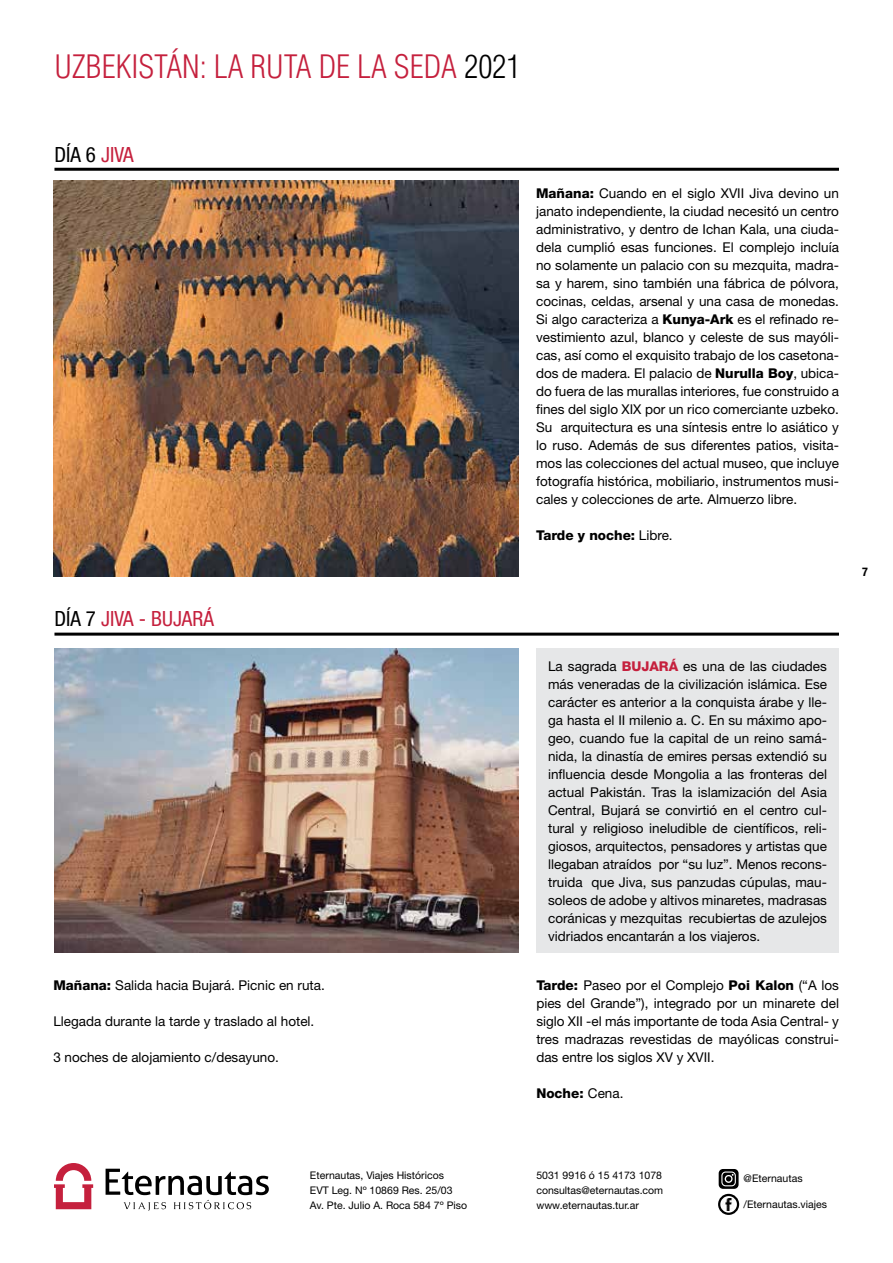
<style>
.page{position:relative;width:893px;height:1263px;background:#fff}
.page>*{position:absolute;margin:0;border:0;box-sizing:border-box;transform-origin:0 0}
.t1{font:300 condensed 31.5px "Helvetica LT Std";color:#c5203d}
.t2{font:condensed 21px "Helvetica Neue";color:#c5203d}
.t3{font:condensed 21px "Helvetica Neue";color:#000}
.t4{font:13.5px/18px "Helvetica Neue";color:#000;text-align:justify}
.t5{font:800 13.5px "Helvetica Neue";color:#000}
.t6{font:700 condensed 12px "Helvetica Neue";color:#000}
.t7{font:10.5px/15px "Helvetica Neue";color:#000}
.s1{color:#000}
.s2{color:#c5203d}
.s3{font-weight:800}
.s4{font-weight:400}
.s5{font-weight:800;color:#c5203d}
</style>
<div class="page">
<svg style="left:54px;top:1163px;width:39px;height:46px"></svg>
<svg style="left:106px;top:1169px;width:163px;height:42px"></svg>
<svg style="left:723px;top:1198px;width:12px;height:12px"></svg>
<div style="left:718px;top:1194px;width:21px;height:21px;border:2px solid #000;border-radius:50%"></div>
<svg style="left:719px;top:1169px;width:20px;height:20px"></svg>
<div style="left:536px;top:648px;width:303px;height:305px;background:#e6e7e8"></div>
<hr style="left:54px;top:168px;width:785px;height:3px;background:#000">
<hr style="left:54px;top:633px;width:785px;height:3px;background:#000">
<img style="left:54px;top:648px;width:464px;height:304px">
<img style="left:53px;top:180px;width:465px;height:397px">
<h1 class="t1" style="left:54px;top:47px;width:467px">UZBEKISTÁN: LA RUTA DE LA SEDA <span class="s1">2021</span></h1>
<h2 class="t3" style="left:54px;top:142px;width:81px">DÍA 6 <span class="s2">JIVA</span></h2>
<h2 class="t2" style="left:54px;top:607px;width:161px"><span class="s1">DÍA 7</span> JIVA - BUJARÁ</h2>
<p class="t4" style="left:53px;top:976px;width:273px"><span class="s3">Mañana:</span> Salida hacia Bujará. Picnic en ruta.</p>
<p class="t4" style="left:53px;top:1012px;width:263px">Llegada durante la tarde y traslado al hotel.</p>
<p class="t4" style="left:53px;top:1048px;width:227px">3 noches de alojamiento c/desayuno.</p>
<p class="t4" style="left:536px;top:184px;width:304px"><span class="s3">Mañana:</span> Cuando en el siglo XVII Jiva devino un janato independiente, la ciudad necesitó un centro administrativo, y dentro de Ichan Kala, una ciuda&shy;dela cumplió esas funciones. El complejo incluía no solamente un palacio con su mezquita, madra&shy;sa y harem, sino también una fábrica de pólvora, cocinas, celdas, arsenal y una casa de monedas.<br>Si algo caracteriza a <span class="s3">Kunya-Ark</span> es el refinado re&shy;vestimiento azul, blanco y celeste de sus mayóli&shy;cas, así como el exquisito trabajo de los casetona&shy;dos de madera. El palacio de <span class="s3">Nurulla Boy</span>, ubica&shy;do fuera de las murallas interiores, fue construido a fines del siglo XIX por un rico comerciante uzbeko.<br>Su arquitectura es una síntesis entre lo asiático y lo ruso. Además de sus diferentes patios, visita&shy;mos las colecciones del actual museo, que incluye fotografía histórica, mobiliario, instrumentos musi&shy;cales y colecciones de arte. Almuerzo libre.</p>
<p class="t5" style="left:536px;top:527px;width:138px">Tarde y noche: <span class="s4">Libre.</span></p>
<p class="t6" style="left:862px;top:564px;width:7px">7</p>
<p class="t4" style="left:548px;top:657px;width:280px">La sagrada <span class="s5">BUJARÁ</span> es una de las ciudades más veneradas de la civilización islámica. Ese carácter es anterior a la conquista árabe y lle&shy;ga hasta el II milenio a. C. En su máximo apo&shy;geo, cuando fue la capital de un reino samá&shy;nida, la dinastía de emires persas extendió su influencia desde Mongolia a las fronteras del actual Pakistán. Tras la islamización del Asia Central, Bujará se convirtió en el centro cul&shy;tural y religioso ineludible de científicos, reli&shy;giosos, arquitectos, pensadores y artistas que llegaban atraídos por “su luz”. Menos recons&shy;truida que Jiva, sus panzudas cúpulas, mau&shy;soleos de adobe y altivos minaretes, madrasas coránicas y mezquitas recubiertas de azulejos vidriados encantarán a los viajeros.</p>
<p class="t4" style="left:536px;top:976px;width:304px"><span class="s3">Tarde:</span> Paseo por el Complejo <span class="s3">Poi Kalon</span> (“A los pies del Grande”), integrado por un minarete del siglo XII -el más importante de toda Asia Central- y tres madrazas revestidas de mayólicas construi&shy;das entre los siglos XV y XVII.</p>
<p class="t5" style="left:536px;top:1085px;width:89px">Noche: <span class="s4">Cena.</span></p>
<p class="t7" style="left:310px;top:1168px;width:159px">Eternautas, Viajes Históricos<br>EVT Leg. Nº 10869 Res. 25/03<br>Av. Pte. Julio A. Roca 584 7º Piso</p>
<p class="t7" style="left:536px;top:1168px;width:128px;text-align:justify">5031 9916 ó 15 4173 1078 consultas@eternautas.com www.eternautas.tur.ar</p>
<p class="t7" style="left:744px;top:1171px;width:60px">@Eternautas</p>
<p class="t7" style="left:744px;top:1196px;width:85px">/Eternautas.viajes</p>
</div>
